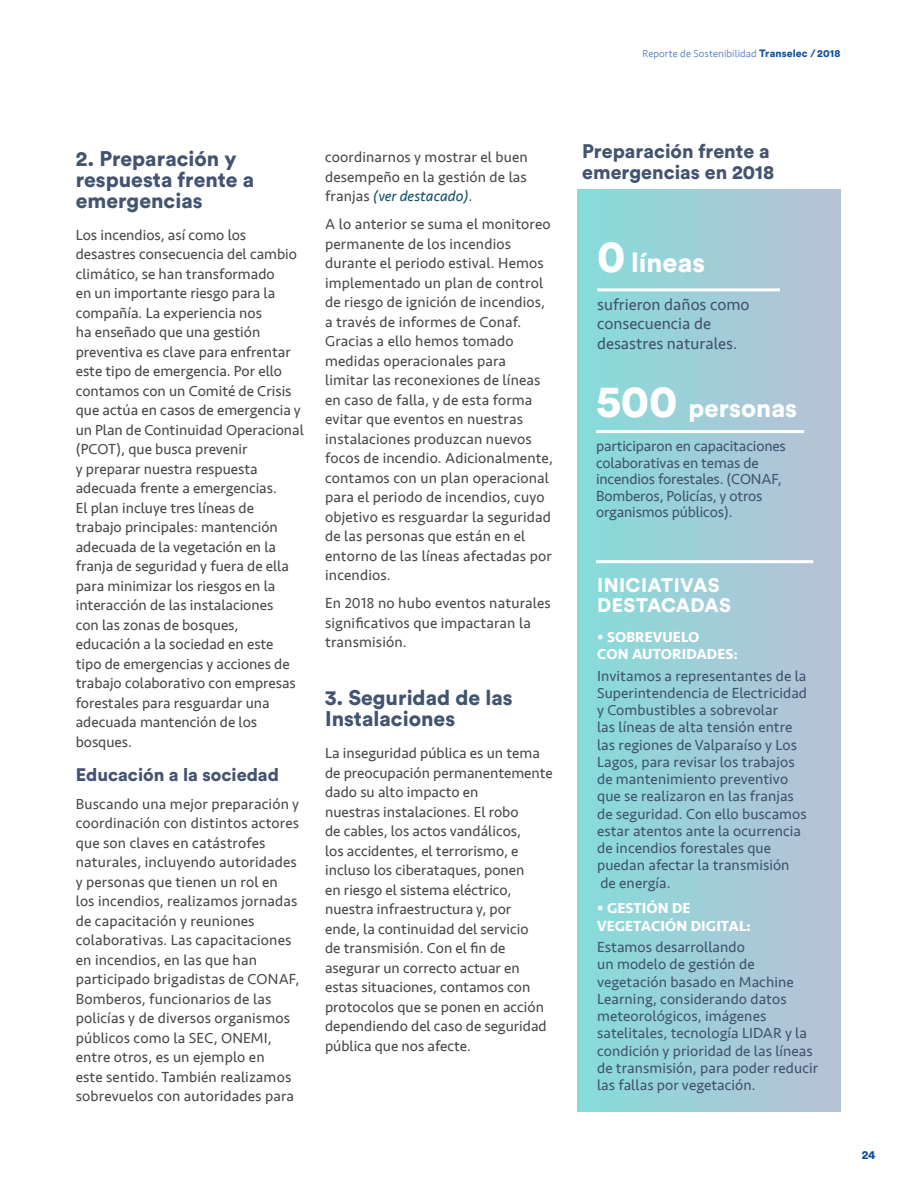
<style>
.page{position:relative;width:918px;height:1188px;background:#fff}
.page>*{position:absolute;margin:0;border:0;box-sizing:border-box;transform-origin:0 0}
.t1{font:900 27px "Circular Std";color:#fff}
.t2{font:900 25.5px "Circular Std";color:#fff}
.t3{font:900 21px/21px "Circular Std";color:#425470}
.t4{font:900 19.5px/21px "Circular Std";color:#425470}
.t5{font:900 19.5px/19.5px "Circular Std";color:#fff}
.t6{font:900 18px "Circular Std";color:#425470}
.t7{font:16.5px/19.5px "Seravek";color:#425470}
.t8{font:15px/19.5px "Seravek";color:#4a4a49}
.t9{font:15px/17.2px "Seravek";letter-spacing:.005em;color:#425470}
.t10{font:700 15px/17.2px "Seravek";letter-spacing:.005em;color:#fff;text-align:right}
.t11{font:900 12px "Circular Std";color:#12519f}
.t12{font:300 10.5px "Seravek";letter-spacing:.01em;color:#4974b9}
.s1{font-family:"Circular Std";font-weight:900;color:#12519f}
.s2{font-style:italic;color:#17526b}
.s3{font-size:45px}
</style>
<div class="page">
<div style="left:578px;top:189px;width:263px;height:922px;background:linear-gradient(to right,#86dcda,#b9c0d6)"></div>
<hr style="left:597px;top:288px;width:183px;height:3px;background:#fff">
<hr style="left:596px;top:560px;width:217px;height:3px;background:#fff">
<hr style="left:596px;top:430px;width:208px;height:3px;background:#fff">
<p class="t12" style="left:642px;top:47px;width:199px">Reporte de Sostenibilidad <span class="s1">Transelec / 2018</span></p>
<h3 class="t3" style="left:76px;top:147px;width:180px">2. Preparación y respuesta frente a emergencias</h3>
<p class="t8" style="left:76px;top:225px;width:230px">Los incendios, así como los desastres consecuencia del cambio climático, se han transformado<br>en un importante riesgo para la compañía. La experiencia nos<br>ha enseñado que una gestión preventiva es clave para enfrentar este tipo de emergencia. Por ello contamos con un Comité de Crisis que actúa en casos de emergencia y un Plan de Continuidad Operacional (PCOT), que busca prevenir<br>y preparar nuestra respuesta adecuada frente a emergencias.<br>El plan incluye tres líneas de<br>trabajo principales: mantención adecuada de la vegetación en la franja de seguridad y fuera de ella para minimizar los riesgos en la interacción de las instalaciones<br>con las zonas de bosques, educación a la sociedad en este<br>tipo de emergencias y acciones de trabajo colaborativo con empresas forestales para resguardar una adecuada mantención de los bosques.</p>
<p class="t6" style="left:76px;top:762px;width:205px">Educación a la sociedad</p>
<p class="t8" style="left:76px;top:794px;width:225px">Buscando una mejor preparación y coordinación con distintos actores que son claves en catástrofes naturales, incluyendo autoridades y personas que tienen un rol en los incendios, realizamos jornadas de capacitación y reuniones colaborativas. Las capacitaciones en incendios, en las que han participado brigadistas de CONAF,<br>Bomberos, funcionarios de las policías y de diversos organismos públicos como la SEC, ONEMI, entre otros, es un ejemplo en<br>este sentido. También realizamos sobrevuelos con autoridades para</p>
<p class="t8" style="left:325px;top:148px;width:204px;text-align:justify">coordinarnos y mostrar el buen desempeño en la gestión de las franjas <span class="s2">(ver destacado)</span>.</p>
<p class="t8" style="left:325px;top:215px;width:229px">A lo anterior se suma el monitoreo permanente de los incendios durante el periodo estival. Hemos implementado un plan de control de riesgo de ignición de incendios, a través de informes de Conaf.<br>Gracias a ello hemos tomado medidas operacionales para limitar las reconexiones de líneas en caso de falla, y de esta forma evitar que eventos en nuestras instalaciones produzcan nuevos focos de incendio. Adicionalmente, contamos con un plan operacional para el periodo de incendios, cuyo objetivo es resguardar la seguridad de las personas que están en el entorno de las líneas afectadas por incendios.</p>
<p class="t8" style="left:325px;top:594px;width:227px">En 2018 no hubo eventos naturales significativos que impactaran la transmisión.</p>
<h3 class="t3" style="left:325px;top:687px;width:189px">3. Seguridad de las<br>Instalaciones</h3>
<p class="t8" style="left:325px;top:743px;width:229px">La inseguridad pública es un tema de preocupación permanentemente dado su alto impacto en<br>nuestras instalaciones. El robo<br>de cables, los actos vandálicos,<br>los accidentes, el terrorismo, e incluso los ciberataques, ponen<br>en riesgo el sistema eléctrico, nuestra infraestructura y, por<br>ende, la continuidad del servicio<br>de transmisión. Con el fin de asegurar un correcto actuar en estas situaciones, contamos con protocolos que se ponen en acción dependiendo del caso de seguridad pública que nos afecte.</p>
<h3 class="t4" style="left:582px;top:141px;width:194px">Preparación frente a emergencias en 2018</h3>
<h1 class="t1" style="left:597px;top:245px;width:109px"><span class="s3">0</span> líneas</h1>
<p class="t7" style="left:597px;top:295px;width:154px">sufrieron daños como consecuencia de desastres naturales.</p>
<h2 class="t2" style="left:596px;top:391px;width:203px"><span class="s3">500</span> personas</h2>
<p class="t9" style="left:596px;top:438px;width:191px;line-height:16.5px">participaron en capacitaciones colaborativas en temas de incendios forestales. (CONAF,<br>Bomberos, Policías, y otros organismos públicos).</p>
<h3 class="t5" style="left:597px;top:575px;width:30px">Iniciativas destacad</h3>
<h3 class="t5" style="left:704px;top:595px;width:25px">As</h3>
<p class="t10" style="left:597px;top:628px;width:29px">• SOBRE</p>
<p class="t10" style="left:653px;top:628px;width:42px">VUELO</p>
<p class="t10" style="left:597px;top:645px;width:9px">CON</p>
<p class="t10" style="left:632px;top:645px;width:24px">AUTORI</p>
<p class="t10" style="left:686px;top:645px;width:53px">DADES:</p>
<p class="t9" style="left:597px;top:667px;width:212px">Invitamos a representantes de la<br>Superintendencia de Electricidad y Combustibles a sobrevolar<br>las líneas de alta tensión entre las regiones de Valparaíso y Los<br>Lagos, para revisar los trabajos de mantenimiento preventivo que se realizaron en las franjas de seguridad. Con ello buscamos estar atentos ante la ocurrencia de incendios forestales que puedan afectar la transmisión de energía.</p>
<p class="t10" style="left:597px;top:900px;width:15px">• GESTI</p>
<p class="t10" style="left:597px;top:900px;width:90px">ÓN DE<br>VEGETACIÓNDI</p>
<p class="t10" style="left:706px;top:917px;width:47px">GITAL:</p>
<p class="t9" style="left:597px;top:938px;width:223px">Estamos desarrollando<br>un modelo de gestión de vegetación basado en Machine<br>Learning, considerando datos meteorológicos, imágenes satelitales, tecnología LIDAR y la condición y prioridad de las líneas de transmisión, para poder reducir las fallas por vegetación.</p>
<p class="t11" style="left:862px;top:1147px;width:15px">24</p>
</div>
